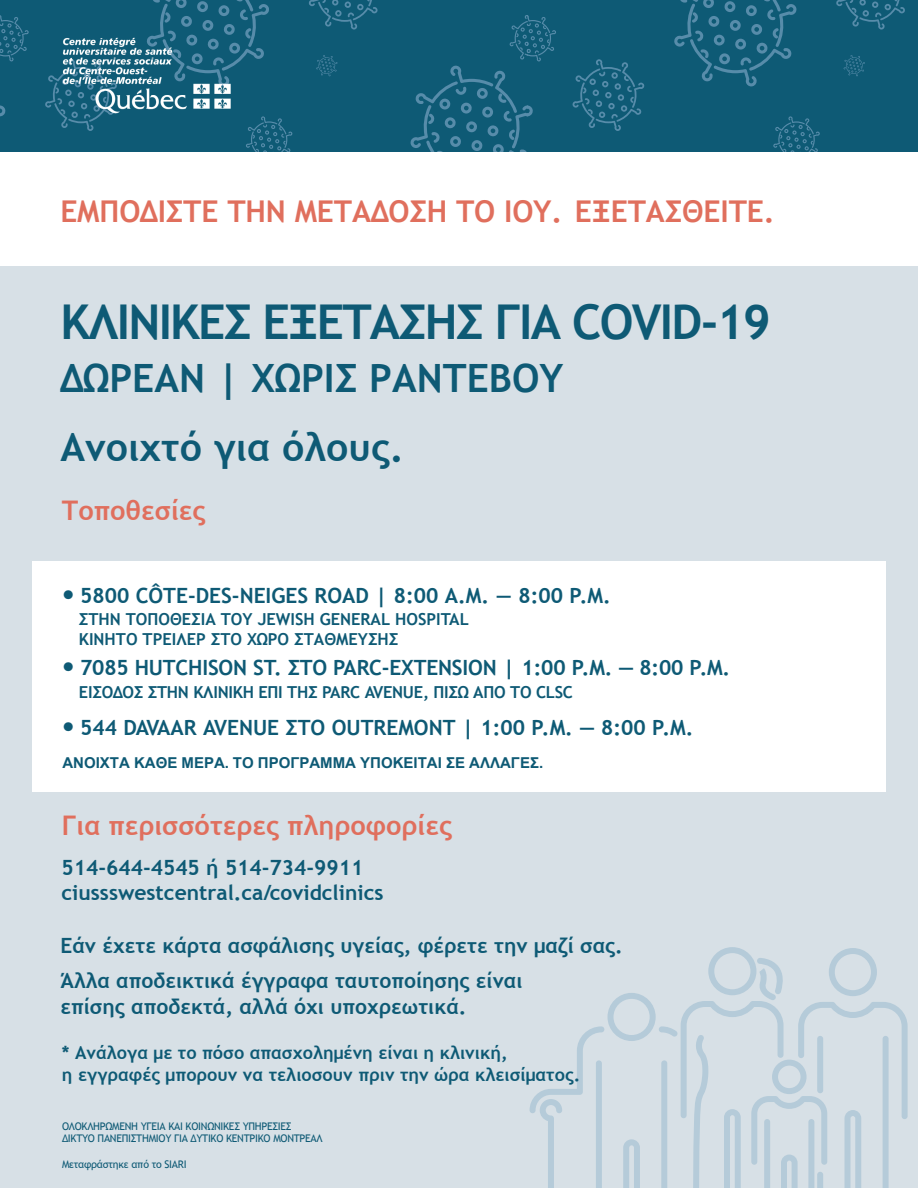
<style>
.page{position:relative;width:918px;height:1188px;background:#fff}
.page>*{position:absolute;margin:0;border:0;box-sizing:border-box;transform-origin:0 0}
.t1{font:700 48px "Trebuchet MS";letter-spacing:-.035em;color:#0e5a75}
.t2{font:700 39px/69px "Trebuchet MS";color:#0e5a75}
.t3{font:700 30px "Trebuchet MS";letter-spacing:-.005em;color:#e06f5d}
.t4{font:700 27px "Trebuchet MS";color:#e06f5d}
.t5{font:700 21px/25.2px "Trebuchet MS";color:#0e5a75}
.t6{font:700 18px/21.6px "Trebuchet MS";color:#0e5a75}
.t7{font:700 16.5px/19.8px "Trebuchet MS";color:#0e5a75}
.t8{font:700 15px "Arial";color:#0e5a75}
.t9{font:10.5px/12.6px "Trebuchet MS";letter-spacing:-.025em;color:#0e5a75}
.s1{font-family:"Gotham HTF";font-weight:900;font-size:23.55px}
</style>
<div class="page">
<svg style="left:0;top:0;width:918px;height:152px;background:#125d78"></svg>
<div style="left:0;top:266px;width:918px;height:922px;background:#d7e0e6"></div>
<svg style="left:530px;top:947px;width:378px;height:241px"></svg>
<div style="left:32px;top:562px;width:854px;height:230px;background:#fff"></div>
<img style="left:33px;top:7px;width:228px;height:145px">
<h3 class="t3" style="left:60px;top:193px;width:716px">ΕΜΠΟΔΙΣΤΕ ΤΗΝ ΜΕΤΑΔΟΣΗ ΤΟ ΙΟΥ. ΕΞΕΤΑΣΘΕΙΤΕ.</h3>
<h1 class="t1" style="left:60px;top:292px;width:712px">ΚΛΙΝΙΚΕΣ ΕΞΕΤΑΣΗΣ ΓΙΑ COVID-19</h1>
<h2 class="t2" style="left:60px;top:343px;width:504px">ΔΩΡΕΑΝ | ΧΩΡΙΣ ΡΑΝΤΕΒΟΥ<br>Ανοιχτό για όλους.</h2>
<p class="t4" style="left:62px;top:493px;width:145px">Τοποθεσίες</p>
<p class="t5" style="left:62px;top:583px;width:550px"><span class="s1">•</span> 5800 CÔTE-DES-NEIGES ROAD | 8:00 A.M. ― 8:00 P.M.</p>
<p class="t7" style="left:79px;top:609px;width:391px">ΣΤΗΝ ΤΟΠΟΘΕΣΙΑ ΤΟΥ JEWISH GENERAL HOSPITAL<br>ΚΙΝΗΤΟ ΤΡΕΙΛΕΡ ΣΤΟ ΧΩΡΟ ΣΤΑΘΜΕΥΣΗΣ</p>
<p class="t5" style="left:62px;top:655px;width:670px"><span class="s1">•</span> 7085 HUTCHISON ST. ΣΤΟ PARC-EXTENSION | 1:00 P.M. ― 8:00 P.M.</p>
<p class="t7" style="left:79px;top:682px;width:496px">ΕΙΣΟΔΟΣ ΣΤΗΝ ΚΛΙΝΙΚΗ ΕΠΙ ΤΗΣ PARC AVENUE, ΠΙΣΩ ΑΠΟ ΤΟ CLSC</p>
<p class="t5" style="left:62px;top:715px;width:633px"><span class="s1">•</span> 544 DAVAAR AVENUE ΣΤΟ OUTREMONT | 1:00 P.M. ― 8:00 P.M.</p>
<p class="t8" style="left:62px;top:753px;width:482px">ΑΝΟΙΧΤΑ ΚΑΘΕ ΜΕΡΑ. ΤΟ ΠΡΟΓΡΑΜΜΑ ΥΠΟΚΕΙΤΑΙ ΣΕ ΑΛΛΑΓΕΣ.</p>
<p class="t4" style="left:62px;top:809px;width:392px">Για περισσότερες πληροφορίες</p>
<p class="t5" style="left:61px;top:855px;width:324px">514-644-4545 ή 514-734-9911 ciussswestcentral.ca/covidclinics</p>
<p class="t5" style="left:61px;top:928px;width:564px;line-height:35.4px">Εάν έχετε κάρτα ασφάλισης υγείας, φέρετε την μαζί σας.<br>Άλλα αποδεικτικά έγγραφα ταυτοποίησης είναι</p>
<p class="t5" style="left:61px;top:994px;width:408px">επίσης αποδεκτά, αλλά όχι υποχρεωτικά.</p>
<p class="t6" style="left:62px;top:1042px;width:520px">* Ανάλογα με το πόσο απασχολημένη είναι η κλινική,<br>η εγγραφές μπορουν να τελιοσουν πριν την ώρα κλεισίματος.</p>
<p class="t9" style="left:62px;top:1120px;width:262px">ΟΛΟΚΛΗΡΩΜΕΝΗ ΥΓΕΙΑ ΚΑΙ ΚΟΙΝΩΝΙΚΕΣ ΥΠΗΡΕΣΙΕΣ<br>ΔΙΚΤΥΟ ΠΑΝΕΠΙΣΤΗΜΙΟΥ ΓΙΑ ΔΥΤΙΚΟ ΚΕΝΤΡΙΚΟ ΜΟΝΤΡΕΑΛ</p>
<p class="t9" style="left:62px;top:1158px;width:126px">Μεταφράστηκε από το SIARI</p>
</div>
